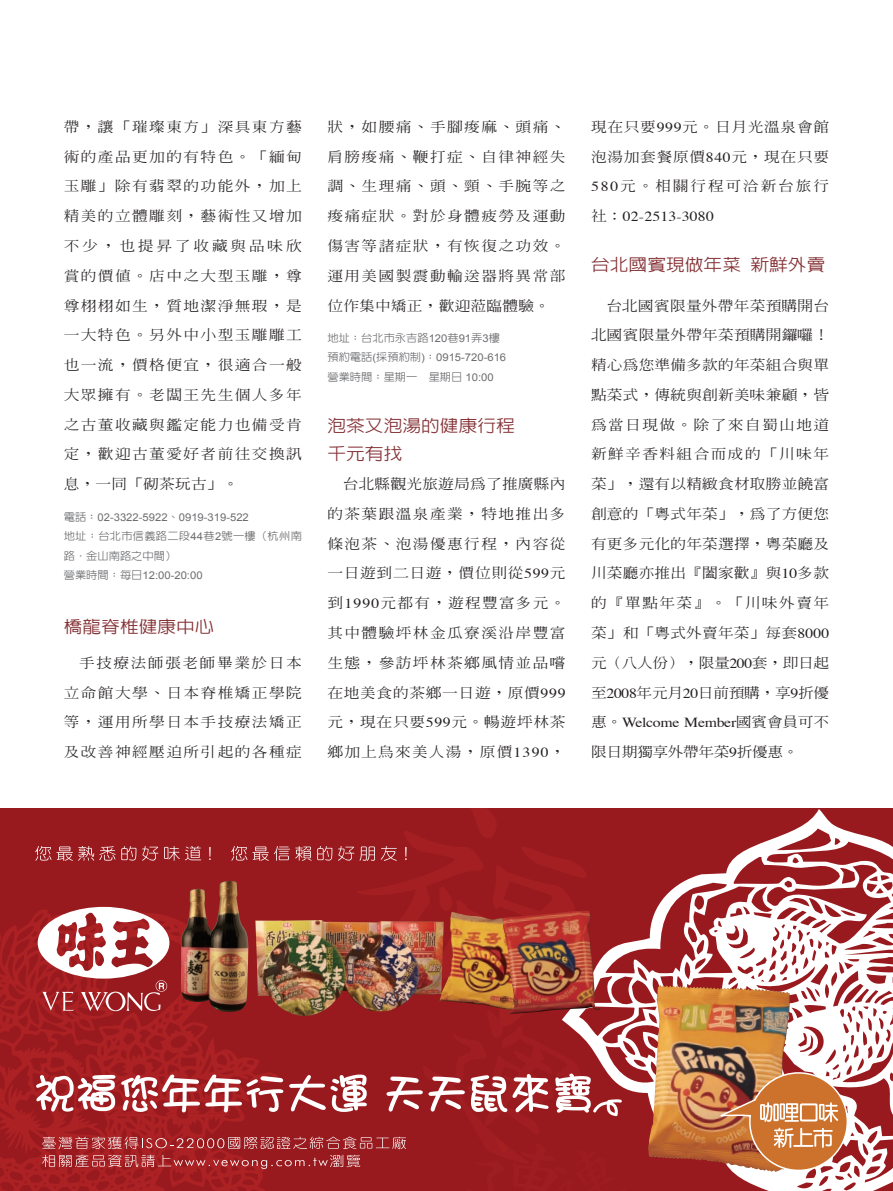
<style>
.page{position:relative;width:893px;height:1191px;background:#fff}
.page>*{position:absolute;margin:0;border:0;box-sizing:border-box;transform-origin:0 0}
.t1{font:500 16.8px/28.2px "AR Hei B5";color:#843034;scale:1.11 1}
.t2{font:500 13.8px/29.7px "AR Ming B5";letter-spacing:.085em;color:#231f20;text-align:justify;scale:1.14 1}
.t3{font:500 10.65px/19.5px "AR New Hei B5";letter-spacing:.025em;color:#6c6d70;scale:1.05 1}
.t4{font:500 10.65px/19.5px "AR New Hei B5";color:#6c6d70;scale:1.05 1}
.s1{font-family:"Arial";font-weight:400}
.s2{font-family:"Times";font-weight:400}
</style>
<div class="page">
<div style="left:0;top:808px;width:893px;height:383px;background:#981a1e"></div>
<svg style="left:357px;top:831px;width:205px;height:76px"></svg>
<svg style="left:470px;top:808px;width:27px;height:30px"></svg>
<svg style="left:562px;top:809px;width:331px;height:382px"></svg>
<svg style="left:0;top:914px;width:36px;height:277px"></svg>
<img style="left:648px;top:985px;width:142px;height:186px">
<svg style="left:720px;top:1072px;width:128px;height:99px;background:#c98457"></svg>
<svg style="left:35px;top:846px;width:101px;height:14px"></svg>
<svg style="left:142px;top:846px;width:16px;height:14px"></svg>
<svg style="left:164px;top:846px;width:37px;height:14px"></svg>
<svg style="left:209px;top:847px;width:2px;height:13px"></svg>
<svg style="left:231px;top:846px;width:101px;height:14px"></svg>
<svg style="left:338px;top:846px;width:37px;height:14px"></svg>
<svg style="left:381px;top:846px;width:16px;height:14px"></svg>
<svg style="left:405px;top:847px;width:2px;height:13px"></svg>
<svg style="left:36px;top:907px;width:591px;height:284px"></svg>
<img style="left:255px;top:920px;width:189px;height:96px">
<img style="left:439px;top:912px;width:64px;height:98px">
<img style="left:503px;top:910px;width:98px;height:104px">
<img style="left:181px;top:881px;width:67px;height:131px">
<p class="t2" style="left:64px;top:112px;width:210px">帶，讓「璀璨東方」深具東方藝術的產品更加的有特色。「緬甸玉雕」除有翡翠的功能外，加上精美的立體雕刻，藝術性又增加不少，也提昇了收藏與品味欣賞的價值。店中之大型玉雕，尊尊栩栩如生，質地潔淨無瑕，是一大特色。另外中小型玉雕雕工也一流，價格便宜，很適合一般大眾擁有。老闆王先生個人多年之古董收藏與鑑定能力也備受肯定，歡迎古董愛好者前往交換訊息，一同「砌茶玩古」。</p>
<p class="t3" style="left:64px;top:507px;width:228px">電話：<span class="s1">02-3322-5922</span>、<span class="s1">0919-319-522<br></span>地址：台北市信義路二段<span class="s1">44</span>巷<span class="s1">2</span>號一樓（杭州南路．金山南路之中間）<br>營業時間：每日<span class="s1">12:00-20:00</span></p>
<p class="t1" style="left:64px;top:612px;width:137px">橋龍脊椎健康中心</p>
<p class="t2" style="left:64px;top:647px;width:210px;text-indent:15px">手技療法師張老師畢業於日本立命館大學、日本脊椎矯正學院等，運用所學日本手技療法矯正及改善神經壓迫所引起的各種症</p>
<p class="t2" style="left:327px;top:112px;width:210px">狀，如腰痛、手腳痠麻、頭痛、肩膀痠痛、鞭打症、自律神經失調、生理痛、頭、頸、手腕等之痠痛症狀。對於身體疲勞及運動傷害等諸症狀，有恢復之功效。運用美國製震動輸送器將異常部位作集中矯正，歡迎蒞臨體驗。</p>
<p class="t4" style="left:327px;top:328px;width:172px">地址：台北市永吉路<span class="s1">120</span>巷<span class="s1">91</span>弄<span class="s1">3</span>樓預約電話<span class="s1">(</span>採預約制<span class="s1">)</span>：<span class="s1">0915-720-616</span>營業時間：星期一 星期日 <span class="s1">10:00</span></p>
<p class="t1" style="left:327px;top:411px;width:170px">泡茶又泡湯的健康行程千元有找</p>
<p class="t2" style="left:327px;top:469px;width:210px;text-indent:15px">台北縣觀光旅遊局為了推廣縣內的茶葉跟溫泉產業，特地推出多條泡茶、泡湯優惠行程，內容從一日遊到二日遊，價位則從<span class="s2">599</span>元到<span class="s2">1990</span>元都有，遊程豐富多元。其中體驗坪林金瓜寮溪沿岸豐富生態，參訪坪林茶鄉風情並品嚐在地美食的茶鄉一日遊，原價<span class="s2">999</span>元，現在只要<span class="s2">599</span>元。暢遊坪林茶鄉加上烏來美人湯，原價<span class="s2">1390</span>，</p>
<p class="t2" style="left:591px;top:112px;width:210px">現在只要<span class="s2">999</span>元。日月光溫泉會館泡湯加套餐原價<span class="s2">840</span>元，現在只要<span class="s2">580</span>元。相關行程可洽新台旅行社：<span class="s2">02-2513-3080</span></p>
<p class="t1" style="left:591px;top:251px;width:213px">台北國賓現做年菜 新鮮外賣</p>
<p class="t2" style="left:591px;top:290px;width:210px;text-indent:15px">台北國賓限量外帶年菜預購開台北國賓限量外帶年菜預購開鑼囉！精心為您準備多款的年菜組合與單點菜式，傳統與創新美味兼顧，皆為當日現做。除了來自蜀山地道新鮮辛香料組合而成的「川味年菜」，還有以精緻食材取勝並饒富創意的「粵式年菜」，為了方便您有更多元化的年菜選擇，粵菜廳及川菜廳亦推出『闔家歡』與<span class="s2">10</span>多款的『單點年菜』。「川味外賣年菜」和「粵式外賣年菜」每套<span class="s2">8000</span>元（八人份），限量<span class="s2">200</span>套，即日起至<span class="s2">2008</span>年元月<span class="s2">20</span>日前預購，享<span class="s2">9</span>折優惠。<span class="s2">Welcome Member</span>國賓會員可不限日期獨享外帶年菜<span class="s2">9</span>折優惠。</p>
</div>
